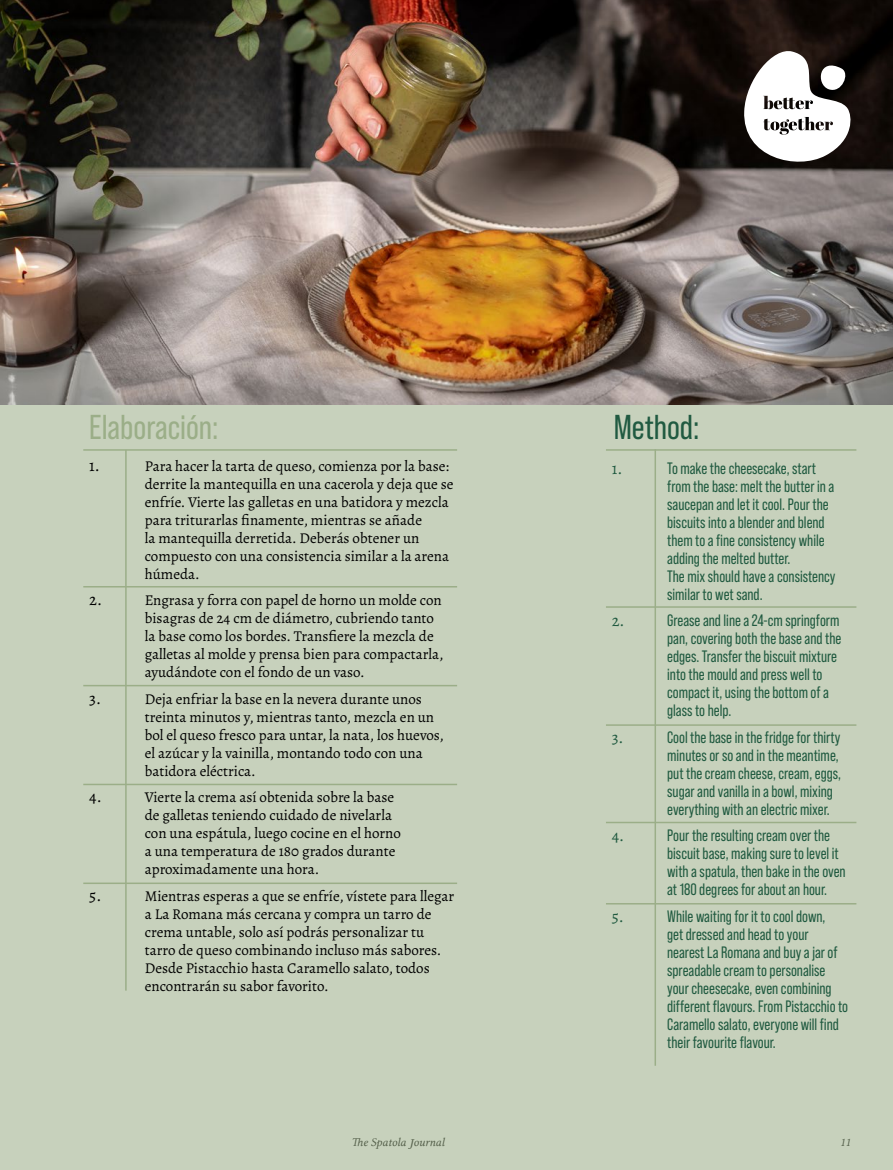
<style>
.page{position:relative;width:893px;height:1170px;background:#fff}
.page>*{position:absolute;margin:0;border:0;box-sizing:border-box;transform-origin:0 0}
.SEZIONI_GUIDA{font:34.5px "Bebas Neue Pro";color:#9bae88}
.SEZIONI_GUIDA-2{font:34.5px "Bebas Neue Pro";color:#205a41}
.t1{font:16.5px/18px "Bebas Neue Pro";color:#205a40;scale:.96 1}
.t2{font:16.5px "Alegreya";color:#000}
.t3{font:16.5px "Alegreya";color:#205a40}
.t4{font:15px/18px "Alegreya";color:#000}
.t5{font:12px "Lin Libertine I";color:#000}
.s1{font-size:15px}
</style>
<div class="page">
<div style="left:0;top:0;width:893px;height:1169px;background:#c7d1bc"></div>
<img style="left:0;top:0;width:893px;height:404px">
<svg style="left:742px;top:47px;width:112px;height:124px;background:#979493"></svg>
<hr style="left:83px;top:586px;width:374px;height:1px;background:#9bae88">
<hr style="left:83px;top:449px;width:374px;height:1px;background:#9bae88">
<hr style="left:83px;top:684px;width:374px;height:2px;background:#9bae88">
<hr style="left:83px;top:783px;width:374px;height:2px;background:#9bae88">
<hr style="left:83px;top:882px;width:374px;height:2px;background:#9bae88">
<hr style="left:125px;top:450px;width:2px;height:540px;background:#9bae88">
<hr style="left:606px;top:449px;width:250px;height:1px;background:#9bae88">
<hr style="left:606px;top:902px;width:250px;height:2px;background:#9bae88">
<hr style="left:606px;top:821px;width:250px;height:2px;background:#9bae88">
<hr style="left:606px;top:724px;width:250px;height:1px;background:#9bae88">
<hr style="left:606px;top:606px;width:250px;height:1px;background:#9bae88">
<hr style="left:654px;top:449px;width:2px;height:616px;background:#9bae88">
<p class="SEZIONI_GUIDA" style="left:89px;top:407px;width:131px">Elaboración:</p>
<p class="t2" style="left:89px;top:454px;width:12px">1.</p>
<p class="t4" style="left:145px;top:456px;width:310px">Para hacer la tarta de queso, comienza por la base: derrite la mantequilla en una cacerola y deja que se enfríe. Vierte las galletas en una batidora y mezcla para triturarlas finamente, mientras se añade<br>la mantequilla derretida. Deberás obtener un compuesto con una consistencia similar a la arena húmeda.</p>
<p class="t2" style="left:89px;top:589px;width:14px">2.</p>
<p class="t4" style="left:145px;top:591px;width:300px">Engrasa y forra con papel de horno un molde con bisagras de 24 cm de diámetro, cubriendo tanto la base como los bordes. Transfiere la mezcla de galletas al molde y prensa bien para compactarla, ayudándote con el fondo de un vaso.</p>
<p class="t2" style="left:89px;top:687px;width:13px">3.</p>
<p class="t4" style="left:145px;top:689px;width:301px">Deja enfriar la base en la nevera durante unos treinta minutos y, mientras tanto, mezcla en un bol el queso fresco para untar, la nata, los huevos, el azúcar y la vainilla, montando todo con una batidora eléctrica.</p>
<p class="t2" style="left:89px;top:786px;width:14px">4.</p>
<p class="t4" style="left:145px;top:788px;width:258px">Vierte la crema así obtenida sobre la base de galletas teniendo cuidado de nivelarla con una espátula, luego cocine en el horno a una temperatura de 180 grados durante aproximadamente una hora.</p>
<p class="t2" style="left:89px;top:884px;width:14px">5.</p>
<p class="t4" style="left:145px;top:886px;width:311px">Mientras esperas a que se enfríe, vístete para llegar a La Romana más cercana y compra un tarro de crema untable, solo así podrás personalizar tu tarro de queso combinando incluso más sabores.<br>Desde Pistacchio hasta Caramello salato, todos encontrarán su sabor favorito.</p>
<p class="SEZIONI_GUIDA-2" style="left:614px;top:407px;width:87px">Method:</p>
<p class="t3" style="left:612px;top:457px;width:12px">1.</p>
<p class="t1" style="left:667px;top:458px;width:177px">To make the cheesecake, start from the base: melt the butter in a saucepan and let it cool. Pour the biscuits into a blender and blend them to a fine consistency while adding the melted butter.<br>The mix should have a consistency similar to wet sand.</p>
<p class="t3" style="left:612px;top:610px;width:14px">2.</p>
<p class="t1" style="left:667px;top:611px;width:183px">Grease and line a 24-cm springform pan, covering both the base and the edges. Transfer the biscuit mixture into the mould and press well to compact it, using the bottom of a glass to help.</p>
<p class="t3" style="left:612px;top:726px;width:13px">3.</p>
<p class="t1" style="left:667px;top:727px;width:183px">Cool the base in the fridge for thirty minutes or so and in the meantime, put the cream cheese, cream, eggs, sugar and vanilla in a bowl, mixing everything with an electric mixer.</p>
<p class="t3" style="left:612px;top:825px;width:14px">4.</p>
<p class="t1" style="left:667px;top:826px;width:187px">Pour the resulting cream over the biscuit base, making sure to level it with a spatula, then bake in the oven at 180 degrees for about an hour.</p>
<p class="t3" style="left:612px;top:905px;width:14px">5.</p>
<p class="t1" style="left:667px;top:906px;width:190px">While waiting for it to cool down,<br>get dressed and head to your nearest La Romana and buy a jar of spreadable cream to personalise your cheesecake, even combining different flavours. From Pistacchio to<br>Caramello salato, everyone will find their favourite flavour.</p>
<p class="t5" style="left:351px;top:1134px;width:95px">The Spatola <span class="s1">J</span>ournal</p>
<p class="t5" style="left:840px;top:1134px;width:12px">11</p>
</div>
